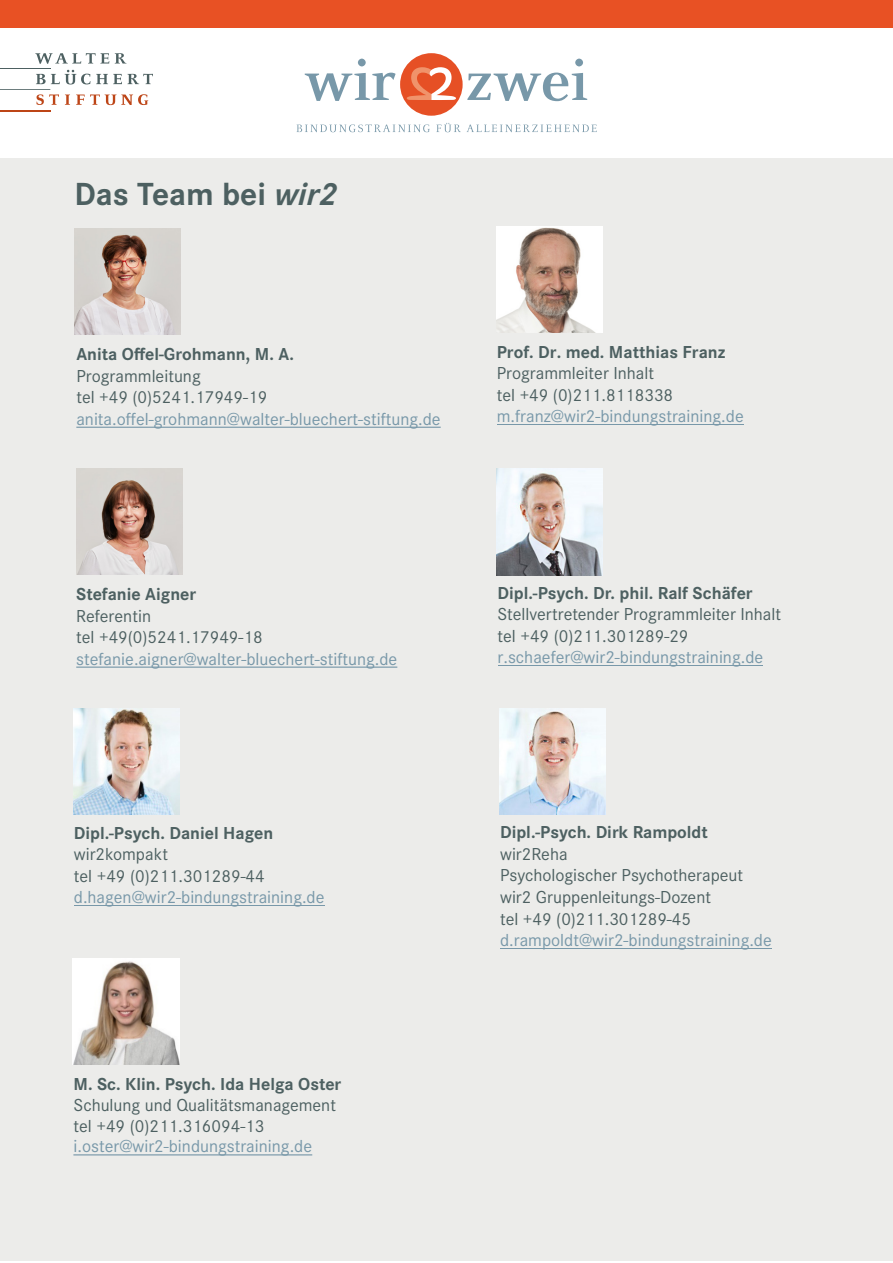
<style>
.page{position:relative;width:893px;height:1263px;background:#fff}
.page>*{position:absolute;margin:0;border:0;box-sizing:border-box;transform-origin:0 0}
.t1{font:700 33.15px "Daimler CS Pro";color:#4d6061}
.t2{font:18px/21.5px "Daimler CS Pro";color:#4d6061}
.t3{font:18px/21.5px "Daimler CS Pro";color:#7898a9}
.s1{font-style:italic}
.s2{font-weight:700;color:#4d6061}
.s3{color:#4d6061}
.s4{font-weight:700}
.s5{color:#7898a9}
</style>
<div class="page">
<div style="left:0;top:158px;width:893px;height:1103px;background:#ececea"></div>
<div style="left:0;top:0;width:893px;height:28px;background:#e85124"></div>
<svg style="left:36px;top:94px;width:112px;height:11px"></svg>
<svg style="left:36px;top:70px;width:117px;height:14px"></svg>
<svg style="left:35px;top:53px;width:91px;height:11px"></svg>
<hr style="left:0;top:68px;width:50px;height:1px;background:#4d6061">
<hr style="left:0;top:89px;width:50px;height:1px;background:#4d6061">
<hr style="left:0;top:110px;width:50px;height:1px;background:#bd4517">
<svg style="left:296px;top:123px;width:301px;height:9px"></svg>
<svg style="left:305px;top:59px;width:91px;height:42px"></svg>
<svg style="left:467px;top:59px;width:120px;height:42px"></svg>
<div style="left:400px;top:53px;width:63px;height:63px;background:#e65025;border-radius:50%"></div>
<svg style="left:407px;top:67px;width:49px;height:33px"></svg>
<img style="left:496px;top:469px;width:107px;height:106px">
<img style="left:497px;top:226px;width:106px;height:106px">
<img style="left:76px;top:469px;width:107px;height:106px">
<img style="left:74px;top:229px;width:107px;height:106px">
<img style="left:73px;top:959px;width:106px;height:106px">
<img style="left:73px;top:708px;width:107px;height:106px">
<img style="left:499px;top:708px;width:106px;height:106px">
<hr style="left:74px;top:905px;width:250px;height:1px;background:#7898a9">
<hr style="left:500px;top:948px;width:272px;height:1px;background:#7898a9">
<hr style="left:498px;top:665px;width:265px;height:1px;background:#7898a9">
<hr style="left:76px;top:666px;width:321px;height:2px;background:#7898a9">
<hr style="left:76px;top:427px;width:365px;height:1px;background:#7898a9">
<hr style="left:497px;top:424px;width:247px;height:1px;background:#7898a9">
<hr style="left:73px;top:1154px;width:239px;height:1px;background:#7898a9">
<p class="t1" style="left:74px;top:168px;width:264px">Das Team bei <span class="s1">wir2</span></p>
<p class="t3" style="left:76px;top:342px;width:366px"><span class="s2">Anita Offel-Grohmann, M. A.<br></span><span class="s3">Programmleitung<br>tel +49 (0)5241.17949-19 </span>anita.offel-grohmann@walter-bluechert-stiftung.de</p>
<p class="t2" style="left:497px;top:340px;width:248px"><span class="s4">Prof. Dr. med. Matthias Franz<br></span>Programmleiter Inhalt<br>tel +49 (0)211.8118338 <span class="s5">m.franz@wir2-bindungstraining.de</span></p>
<p class="t3" style="left:76px;top:582px;width:323px"><span class="s2">Stefanie Aigner<br></span><span class="s3">Referentin<br>tel +49(0)5241.17949-18 </span>stefanie.aigner@walter-bluechert-stiftung.de</p>
<p class="t2" style="left:498px;top:581px;width:285px"><span class="s4">Dipl.-Psych. Dr. phil. Ralf Schäfer </span>Stellvertretender Programmleiter Inhalt tel +49 (0)211.301289-29 <span class="s5">r.schaefer@wir2-bindungstraining.de</span></p>
<p class="t2" style="left:74px;top:821px;width:252px"><span class="s4">Dipl.-Psych. Daniel Hagen </span>wir2kompakt<br>tel +49 (0)211.301289-44 <span class="s5">d.hagen@wir2-bindungstraining.de</span></p>
<p class="t2" style="left:500px;top:820px;width:273px"><span class="s4">Dipl.-Psych. Dirk Rampoldt </span>wir2Reha<br>Psychologischer Psychotherapeut wir2 Gruppenleitungs-Dozent<br>tel +49 (0)211.301289-45 <span class="s5">d.rampoldt@wir2-bindungstraining.de</span></p>
<p class="t2" style="left:74px;top:1072px;width:269px;line-height:20.9px"><span class="s4">M. Sc. Klin. Psych. Ida Helga Oster </span>Schulung und Qualitätsmanagement tel +49 (0)211.316094-13 <span class="s5">i.oster@wir2-bindungstraining.de</span></p>
</div>
